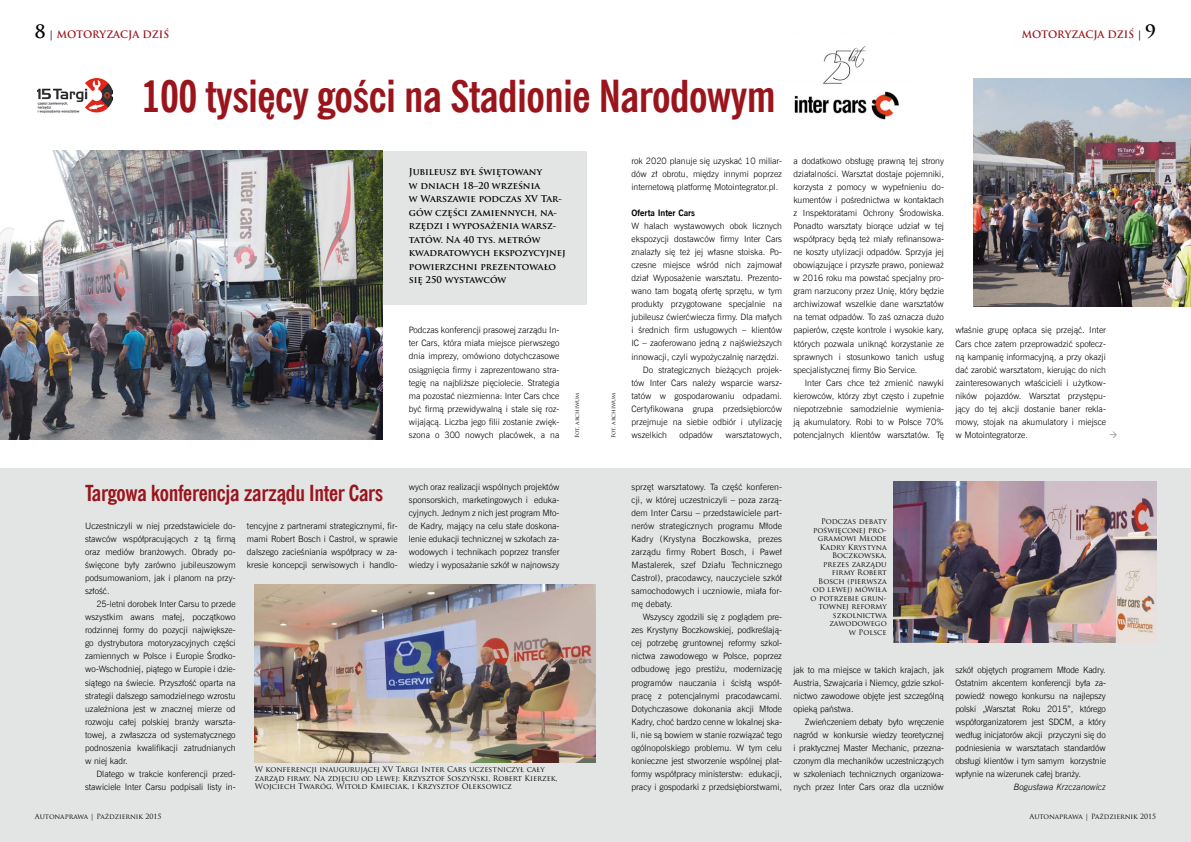
<style>
.page{position:relative;width:1191px;height:842px;background:#fff}
.page>*{position:absolute;margin:0;border:0;box-sizing:border-box;transform-origin:0 0}
.t1{font:700 44px "News Goth Cn EU";letter-spacing:-.015em;color:#9a141c}
.t2{font:700 22px "News Goth Cn EU";letter-spacing:-.015em;color:#9a141c}
.t3{font:700 10px "Trajan Pro";color:#9a141c}
.t4{font:700 9.2px/13.5px "Trajan Pro";color:#000}
.t5{font:8.8px/13px "News Goth Lt EU";color:#000;text-align:justify}
.t6{font:italic 8.8px "News Goth Lt EU";color:#000}
.t7{font:700 8.8px "News Goth EU";color:#000}
.t8{font:7.5px/8.5px "Trajan Pro";color:#000}
.t9{font:7px "Trajan Pro";color:#000}
.t10{font:5.5px "Trajan Pro";letter-spacing:-.005em;color:#000}
.s1{font-size:18px;color:#000}
.s2{color:#000}
</style>
<div class="page">
<div style="left:0;top:468px;width:1191px;height:374px;background:#e3e4e4"></div>
<div style="left:376px;top:151px;width:210px;height:154px;background:#e3e4e4"></div>
<img style="left:0;top:151px;width:382px;height:289px">
<img style="left:255px;top:585px;width:340px;height:177px">
<img style="left:893px;top:481px;width:263px;height:162px">
<img style="left:794px;top:46px;width:105px;height:74px">
<img style="left:37px;top:79px;width:75px;height:33px">
<img style="left:973px;top:79px;width:218px;height:227px">
<p class="t3" style="left:35px;top:28px;width:136px"><span class="s1">8</span> <span class="s2">|</span> MOTORYZACJA DZIŚ</p>
<p class="t3" style="left:1021px;top:28px;width:136px">MOTORYZACJA DZIŚ <span class="s2">|</span> <span class="s1">9</span></p>
<h1 class="t1" style="left:142px;top:69px;width:635px">100 tysięcy gości na Stadionie Narodowym</h1>
<p class="t4" style="left:409px;top:165px;width:158px">Jubileusz był świętowany<br>w dniach 18–20 września<br>w Warszawie podczas XV Tar&shy;gów części zamiennych, na&shy;rzędzi i wyposażenia warsz&shy;tatów. Na 40 tys. metrów kwadratowych ekspozycyjnej powierzchni prezentowało się 250 wystawców</p>
<p class="t5" style="left:409px;top:324px;width:152px">Podczas konferencji prasowej zarządu In&shy;ter Cars, która miała miejsce pierwszego dnia imprezy, omówiono dotychczasowe osiągnięcia firmy i zaprezentowano stra&shy;tegię na najbliższe pięciolecie. Strategia ma pozostać niezmienna: Inter Cars chce być firmą przewidywalną i stale się roz&shy;wijającą. Liczba jego filii zostanie zwięk&shy;szona o 300 nowych placówek, a na</p>
<p class="t10" style="left:574px;top:438px;width:47px;rotate:-90deg">Fot. archiwum</p>
<p class="t10" style="left:610px;top:438px;width:47px;rotate:-90deg">Fot. archiwum</p>
<p class="t5" style="left:631px;top:154px;width:152px">rok 2020 planuje się uzyskać 10 miliar&shy;dów zł obrotu, między innymi poprzez internetową platformę Motointegrator.pl.</p>
<p class="t7" style="left:631px;top:207px;width:65px">Oferta Inter Cars</p>
<p class="t5" style="left:631px;top:220px;width:152px">W halach wystawowych obok licznych</p>
<p class="t5" style="left:631px;top:233px;width:152px">ekspozycji dostawców firmy Inter Cars</p>
<p class="t5" style="left:631px;top:246px;width:152px">znalazły się też jej własne stoiska. Po-</p>
<p class="t5" style="left:631px;top:259px;width:152px">czesne miejsce wśród nich zajmował</p>
<p class="t5" style="left:631px;top:272px;width:152px">dział Wyposażenie warsztatu. Prezento-</p>
<p class="t5" style="left:631px;top:285px;width:152px">wano tam bogatą ofertę sprzętu, w tym</p>
<p class="t5" style="left:631px;top:298px;width:152px">produkty przygotowane specjalnie na</p>
<p class="t5" style="left:631px;top:311px;width:152px">jubileusz ćwierćwiecza firmy. Dla małych</p>
<p class="t5" style="left:631px;top:324px;width:152px">i średnich firm usługowych – klientów</p>
<p class="t5" style="left:631px;top:337px;width:152px">IC – zaoferowano jedną z najświeższych</p>
<p class="t5" style="left:631px;top:350px;width:149px">innowacji, czyli wypożyczalnię narzędzi.</p>
<p class="t5" style="left:643px;top:363px;width:141px">Do strategicznych bieżących projek-</p>
<p class="t5" style="left:631px;top:376px;width:152px">tów Inter Cars należy wsparcie warsz-</p>
<p class="t5" style="left:631px;top:389px;width:152px">tatów w gospodarowaniu odpadami.</p>
<p class="t5" style="left:631px;top:402px;width:152px">Certyfikowana grupa przedsiębiorców</p>
<p class="t5" style="left:631px;top:415px;width:152px">przejmuje na siebie odbiór i utylizację</p>
<p class="t5" style="left:631px;top:428px;width:37px">wszelkich</p>
<p class="t5" style="left:679px;top:428px;width:35px">odpadów</p>
<p class="t5" style="left:725px;top:428px;width:58px">warsztatowych,</p>
<p class="t5" style="left:793px;top:154px;width:152px">a dodatkowo obsługę prawną tej strony działalności. Warsztat dostaje pojemniki, korzysta z pomocy w wypełnieniu do&shy;kumentów i pośrednictwa w kontaktach z Inspektoratami Ochrony Środowiska.<br>Ponadto warsztaty biorące udział w tej współpracy będą też miały refinansowa&shy;ne koszty utylizacji odpadów. Sprzyja jej obowiązujące i przyszłe prawo, ponieważ w 2016 roku ma powstać specjalny pro&shy;gram narzucony przez Unię, który będzie archiwizował wszelkie dane warsztatów na temat odpadów. To zaś oznacza dużo papierów, częste kontrole i wysokie kary, których pozwala uniknąć korzystanie ze sprawnych i stosunkowo tanich usług specjalistycznej firmy Bio Service.</p>
<p class="t5" style="left:793px;top:376px;width:152px;text-indent:11px">Inter Cars chce też zmienić nawyki kierowców, którzy zbyt często i zupełnie niepotrzebnie samodzielnie wymienia&shy;ją akumulatory. Robi to w Polsce 70% potencjalnych klientów warsztatów. Tę</p>
<p class="t5" style="left:955px;top:324px;width:152px">właśnie grupę opłaca się przejąć. Inter Cars chce zatem przeprowadzić społecz&shy;ną kampanię informacyjną, a przy okazji dać zarobić warsztatom, kierując do nich zainteresowanych właścicieli i użytkow&shy;ników pojazdów. Warsztat przystępu&shy;jący do tej akcji dostanie baner rekla&shy;mowy, stojak na akumulatory i miejsce w Motointegratorze.</p>
<p class="t5" style="left:409px;top:480px;width:152px">wych oraz realizacji wspólnych projektów sponsorskich, marketingowych i eduka&shy;cyjnych. Jednym z nich jest program Mło&shy;de Kadry, mający na celu stałe doskona&shy;lenie edukacji technicznej w szkołach za&shy;wodowych i technikach poprzez transfer wiedzy i wyposażanie szkół w najnowszy</p>
<h2 class="t2" style="left:85px;top:479px;width:300px">Targowa konferencja zarządu Inter Cars</h2>
<p class="t5" style="left:247px;top:520px;width:152px">tencyjne z partnerami strategicznymi, fir&shy;mami Robert Bosch i Castrol, w sprawie dalszego zacieśniania współpracy w za&shy;kresie koncepcji serwisowych i handlo-</p>
<p class="t5" style="left:85px;top:519px;width:152px">Uczestniczyli w niej przedstawiciele do&shy;stawców współpracujących z tą firmą oraz mediów branżowych. Obrady po&shy;święcone były zarówno jubileuszowym podsumowaniom, jak i planom na przy&shy;szłość.</p>
<p class="t5" style="left:85px;top:598px;width:152px;text-indent:11px">25-letni dorobek Inter Carsu to przede wszystkim awans małej, początkowo rodzinnej formy do pozycji największe&shy;go dystrybutora motoryzacyjnych części zamiennych w Polsce i Europie Środko&shy;wo-Wschodniej, piątego w Europie i dzie&shy;siątego na świecie. Przyszłość oparta na strategii dalszego samodzielnego wzrostu uzależniona jest w znacznej mierze od rozwoju całej polskiej branży warszta&shy;towej, a zwłaszcza od systematycznego podnoszenia kwalifikacji zatrudnianych w niej kadr.</p>
<p class="t5" style="left:85px;top:767px;width:152px;text-align:right">Dlatego w trakcie konferencji przed&shy;stawiciele Inter Carsu podpisali listy in-</p>
<p class="t8" style="left:255px;top:765px;width:304px">W konferencji inaugurującej XV Targi Inter Cars uczestniczył cały zarząd firmy. Na zdjęciu od lewej: Krzysztof Soszyński, Robert Kierzek,<br>Wojciech Twaróg, Witold Kmieciak, i Krzysztof Oleksowicz</p>
<p class="t5" style="left:631px;top:480px;width:152px">sprzęt warsztatowy. Ta część konferen&shy;cji, w której uczestniczyli – poza zarzą&shy;dem Inter Carsu – przedstawiciele part&shy;nerów strategicznych programu Młode Kadry (Krystyna Boczkowska, prezes zarządu firmy Robert Bosch, i Paweł Mastalerek, szef Działu Technicznego Castrol), pracodawcy, nauczyciele szkół samochodowych i uczniowie, miała for&shy;mę debaty.</p>
<p class="t5" style="left:631px;top:611px;width:152px;text-indent:11px">Wszyscy zgodzili się z poglądem pre&shy;zes Krystyny Boczkowskiej, podkreślają&shy;cej potrzebę gruntownej reformy szkol&shy;nictwa zawodowego w Polsce, poprzez odbudowę jego prestiżu, modernizację programów nauczania i ścisłą współ&shy;pracę z potencjalnymi pracodawcami.<br>Dotychczasowe dokonania akcji Młode Kadry, choć bardzo cenne w lokalnej ska&shy;li, nie są bowiem w stanie rozwiązać tego ogólnopolskiego problemu. W tym celu konieczne jest stworzenie wspólnej plat&shy;formy współpracy ministerstw: edukacji, pracy i gospodarki z przedsiębiorstwami,</p>
<p class="t8" style="left:810px;top:517px;width:78px;text-align:right">Podczas debaty poświęconej pro&shy;gramowi Młode<br>Kadry Krystyna<br>Boczkowska, prezes zarządu firmy Robert<br>Bosch (pierwsza od lewej) mówiła o potrzebie grun&shy;townej reformy szkolnictwa zawodowego<br>w Polsce</p>
<p class="t5" style="left:793px;top:663px;width:152px">jak to ma miejsce w takich krajach, jak Austria, Szwajcaria i Niemcy, gdzie szkol&shy;nictwo zawodowe objęte jest szczególną opieką państwa.</p>
<p class="t5" style="left:793px;top:715px;width:152px;text-indent:11px">Zwieńczeniem debaty było wręczenie nagród w konkursie wiedzy teoretycznej i praktycznej Master Mechanic, przezna&shy;czonym dla mechaników uczestniczących w szkoleniach technicznych organizowa&shy;nych przez Inter Cars oraz dla uczniów</p>
<p class="t5" style="left:955px;top:663px;width:152px">szkół objętych programem Młode Kadry.<br>Ostatnim akcentem konferencji była za&shy;powiedź nowego konkursu na najlepszy polski „Warsztat Roku 2015”, którego współorganizatorem jest SDCM, a który według inicjatorów akcji przyczyni się do podniesienia w warsztatach standardów obsługi klientów i tym samym korzystnie wpłynie na wizerunek całej branży.</p>
<p class="t6" style="left:1013px;top:781px;width:94px">Bogusława Krzczanowicz</p>
<p class="t9" style="left:35px;top:812px;width:128px">Autonaprawa | Październik 2015</p>
<p class="t9" style="left:1029px;top:812px;width:128px">Autonaprawa | Październik 2015</p>
</div>
